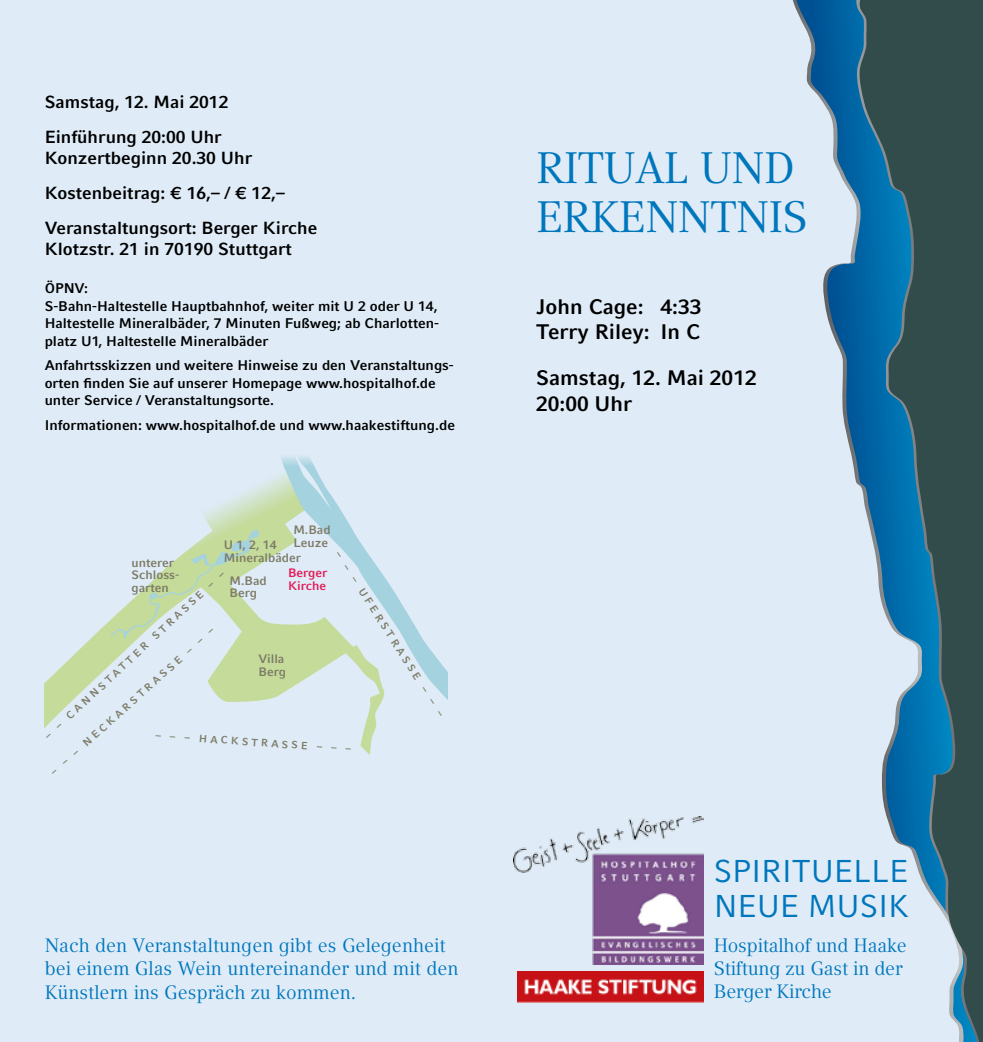
<style>
.page{position:relative;width:983px;height:1042px;background:#fff}
.page>*{position:absolute;margin:0;border:0;box-sizing:border-box;transform-origin:0 0}
.t1{font:43.75px/49px "Compatil Text LT";letter-spacing:.17em;color:#0076bd}
.t2{font:31.5px/35px "Compatil Fact LT";letter-spacing:-.005em;color:#0076bd}
.t3{font:700 21px/25.2px "Compatil Fact LT";color:#000}
.t4{font:19.25px/23.1px "Compatil Text LT";color:#0076bd}
.t5{font:700 17.5px/35px "Compatil Fact LT";color:#000}
.t6{font:700 14px/17.5px "Compatil Fact LT";color:#000}
.t7{font:700 12.25px/12.2px "Compatil Fact LT";color:#7d7b67}
.t8{font:700 12.25px/12.2px "Compatil Fact LT";color:#e41a58}
.t9{font:700 10.5px "Compatil Fact LT";color:#7d7b67}
</style>
<div class="page">
<div style="left:0;top:0;width:858px;height:1042px;background:#dfecf7"></div>
<svg style="left:858px;top:0;width:124px;height:1042px"></svg>
<img style="left:513px;top:817px;width:190px;height:147px">
<img style="left:517px;top:971px;width:186px;height:31px">
<svg style="left:45px;top:468px;width:341px;height:310px;fill:#dfecf7"></svg>
<svg style="left:280px;top:454px;width:167px;height:279px;fill:#dfecf7"></svg>
<svg style="left:109px;top:529px;width:150px;height:123px"></svg>
<svg style="left:422px;top:686px;width:20px;height:30px"></svg>
<p class="t5" style="left:45px;top:84px;width:185px">Samstag, 12. Mai 2012<br>Einführung 20:00 Uhr</p>
<p class="t5" style="left:45px;top:140px;width:274px">Konzertbeginn 20.30 Uhr<br>Kostenbeitrag: € 16,– / € 12,–<br>Veranstaltungsort: Berger Kirche</p>
<p class="t5" style="left:45px;top:231px;width:249px">Klotzstr. 21 in 70190 Stuttgart</p>
<p class="t6" style="left:45px;top:280px;width:396px">ÖPNV:<br>S-Bahn-Haltestelle Hauptbahnhof, weiter mit U 2 oder U 14, Haltestelle Mineralbäder, 7 Minuten Fußweg; ab Charlotten&shy;platz U1, Haltestelle Mineralbäder</p>
<p class="t6" style="left:45px;top:357px;width:410px">Anfahrtsskizzen und weitere Hinweise zu den Veranstaltungs&shy;orten finden Sie auf unserer Homepage www.hospitalhof.de unter Service / Veranstaltungsorte.</p>
<p class="t6" style="left:45px;top:416px;width:411px">Informationen: www.hospitalhof.de und www.haakestiftung.de</p>
<p class="t7" style="left:293px;top:524px;width:39px">M.Bad</p>
<p class="t7" style="left:224px;top:535px;width:106px;line-height:14.9px;text-indent:69px">Leuze<br>Mineralbäder</p>
<p class="t7" style="left:224px;top:539px;width:54px">U 1, 2, 14</p>
<p class="t7" style="left:131px;top:556px;width:49px">unterer<br>Schloss&shy;garten</p>
<p class="t9" style="left:342px;top:549px;width:51px;rotate:57deg">– – – uferstrasse</p>
<p class="t8" style="left:288px;top:567px;width:41px">Berger<br>Kirche</p>
<p class="t7" style="left:229px;top:575px;width:39px">M.Bad<br>Berg</p>
<p class="t9" style="left:149px;top:633px;width:7px;rotate:-43deg">strasse</p>
<p class="t9" style="left:32px;top:743px;width:51px;rotate:-43deg">– – – cannstatter</p>
<p class="t7" style="left:258px;top:653px;width:29px">Villa<br>Berg</p>
<p class="t9" style="left:48px;top:769px;width:51px;rotate:-42deg">– – – neckarstrasse</p>
<p class="t9" style="left:156px;top:729px;width:62px;rotate:4deg">– – – H ackstra</p>
<p class="t9" style="left:282px;top:738px;width:71px;rotate:4deg">SSe – – –</p>
<h3 class="t4" style="left:45px;top:934px;width:415px">Nach den Veranstaltungen gibt es Gelegenheit bei einem Glas Wein untereinander und mit den<br>Künstlern ins Gespräch zu kommen.</h3>
<h1 class="t1" style="left:536px;top:143px;width:268px">ritual un d erkenntnis</h1>
<h3 class="t3" style="left:536px;top:294px;width:167px">John Cage: 4:33<br>Terry Riley: In C</h3>
<h3 class="t3" style="left:536px;top:365px;width:222px">Samstag, 12. Mai 2012<br>20:00 Uhr</h3>
<h2 class="t2" style="left:713px;top:853px;width:197px">SPIRITUELLE<br>NEUE MUSIK</h2>
<h3 class="t4" style="left:713px;top:933px;width:194px">Hospitalhof und Haake<br>Stiftung zu Gast in der<br>Berger Kirche</h3>
</div>
